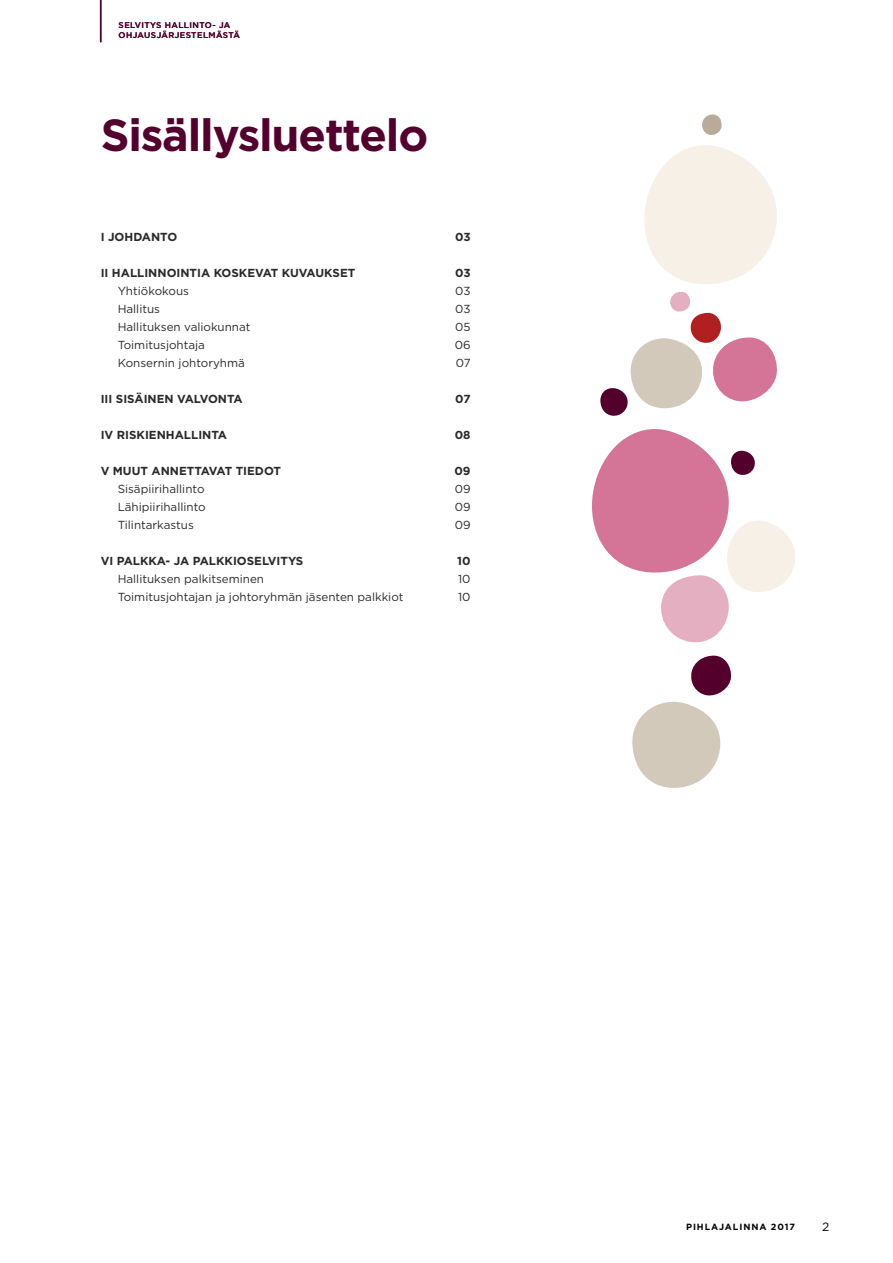
<style>
.page{position:relative;width:893px;height:1263px;background:#fff}
.page>*{position:absolute;margin:0;border:0;box-sizing:border-box;transform-origin:0 0}
.t1{font:700 45px "Gotham";letter-spacing:-.025em;color:#54002d}
.t2{font:12px "Gotham";color:#000}
.t3{font:11.7px "Gotham";color:#292929}
.t4{font:700 11.7px "Gotham";color:#292929}
.t5{font:700 9px "Gotham";letter-spacing:.1em;color:#000}
.t6{font:500 8.25px/10.5px "Gotham";letter-spacing:.05em;color:#54002d}
</style>
<div class="page">
<svg style="left:644px;top:114px;width:133px;height:170px"></svg>
<svg style="left:632px;top:655px;width:99px;height:133px"></svg>
<svg style="left:592px;top:292px;width:203px;height:351px"></svg>
<hr style="left:100px;top:0;width:1px;height:42px;background:#54002d">
<p class="t6" style="left:119px;top:19px;width:123px">SELVITYS HALLINTO- JA<br>OHJAUSJÄRJESTELMÄSTÄ</p>
<h1 class="t1" style="left:101px;top:105px;width:329px">Sisällysluettelo</h1>
<p class="t4" style="left:101px;top:229px;width:78px">I JOHDANTO</p>
<p class="t4" style="left:455px;top:229px;width:17px">03</p>
<p class="t4" style="left:101px;top:265px;width:256px">II HALLINNOINTIA KOSKEVAT KUVAUKSET</p>
<p class="t4" style="left:455px;top:265px;width:17px">03</p>
<p class="t3" style="left:118px;top:283px;width:73px">Yhtiökokous</p>
<p class="t3" style="left:455px;top:283px;width:17px">03</p>
<p class="t3" style="left:118px;top:301px;width:44px">Hallitus</p>
<p class="t3" style="left:455px;top:301px;width:17px">03</p>
<p class="t3" style="left:118px;top:319px;width:134px">Hallituksen valiokunnat</p>
<p class="t3" style="left:455px;top:319px;width:17px">05</p>
<p class="t3" style="left:118px;top:337px;width:89px">Toimitusjohtaja</p>
<p class="t3" style="left:455px;top:337px;width:17px">06</p>
<p class="t3" style="left:118px;top:355px;width:129px">Konsernin johtoryhmä</p>
<p class="t3" style="left:456px;top:355px;width:16px">07</p>
<p class="t4" style="left:101px;top:391px;width:144px">III SISÄINEN VALVONTA</p>
<p class="t4" style="left:455px;top:391px;width:17px">07</p>
<p class="t4" style="left:101px;top:427px;width:128px">IV RISKIENHALLINTA</p>
<p class="t4" style="left:455px;top:427px;width:17px">08</p>
<p class="t4" style="left:101px;top:463px;width:182px">V MUUT ANNETTAVAT TIEDOT</p>
<p class="t4" style="left:454px;top:463px;width:18px">09</p>
<p class="t3" style="left:118px;top:481px;width:88px">Sisäpiirihallinto</p>
<p class="t3" style="left:455px;top:481px;width:17px">09</p>
<p class="t3" style="left:118px;top:499px;width:90px">Lähipiirihallinto</p>
<p class="t3" style="left:455px;top:499px;width:17px">09</p>
<p class="t3" style="left:118px;top:517px;width:78px">Tilintarkastus</p>
<p class="t3" style="left:455px;top:517px;width:17px">09</p>
<p class="t4" style="left:101px;top:553px;width:204px">VI PALKKA- JA PALKKIOSELVITYS</p>
<p class="t4" style="left:457px;top:553px;width:15px">10</p>
<p class="t3" style="left:118px;top:571px;width:148px">Hallituksen palkitseminen</p>
<p class="t3" style="left:458px;top:571px;width:14px">10</p>
<p class="t3" style="left:118px;top:589px;width:287px">Toimitusjohtajan ja johtoryhmän jäsenten palkkiot</p>
<p class="t3" style="left:458px;top:589px;width:14px">10</p>
<p class="t5" style="left:686px;top:1221px;width:111px">PIHLAJALINNA 2017</p>
<p class="t2" style="left:822px;top:1219px;width:9px">2</p>
</div>
